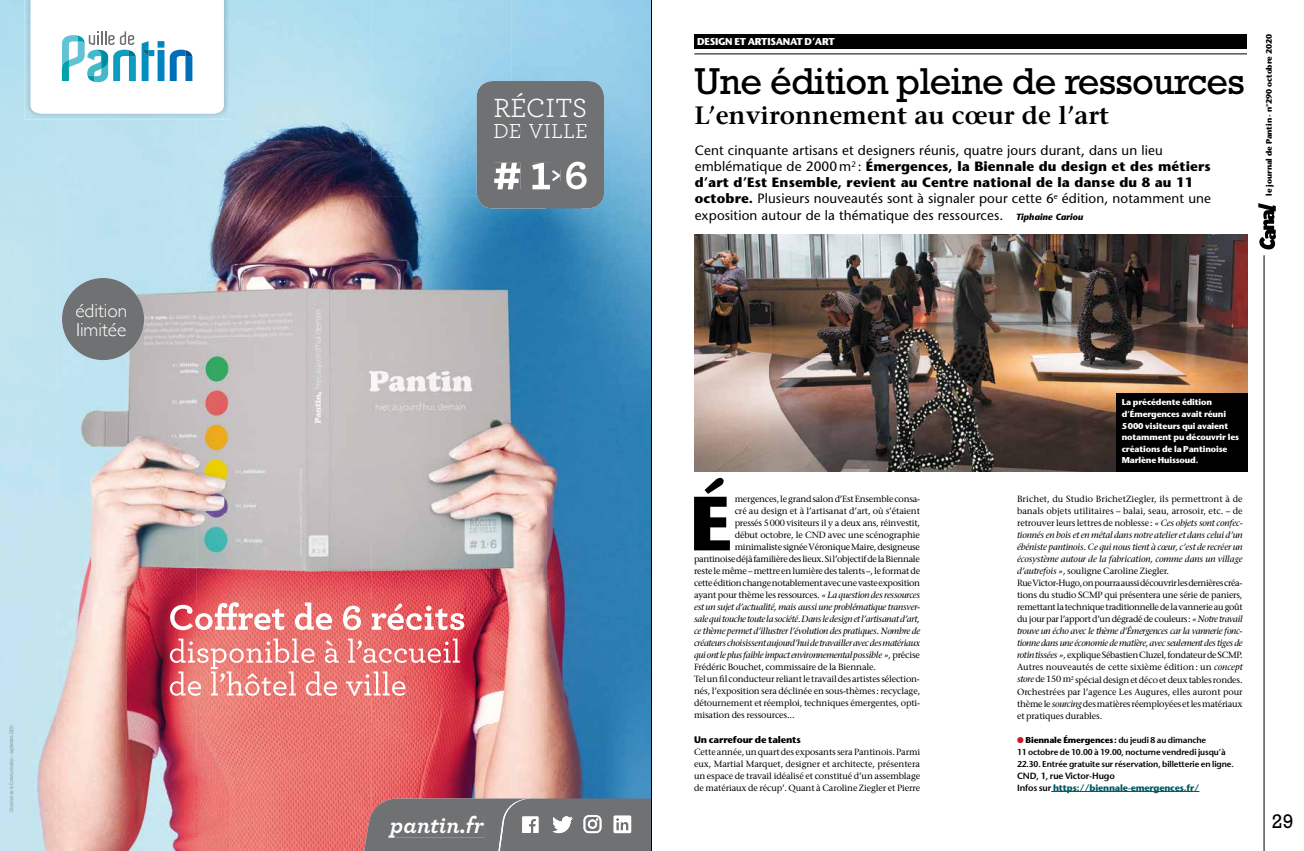
<style>
.page{position:relative;width:1304px;height:851px;background:#fff}
.page>*{position:absolute;margin:0;border:0;box-sizing:border-box;transform-origin:0 0}
.t1{font:700 76.6px "Stone Sans";color:#000}
.t2{font:700 50.5px "Archer";color:#fff}
.t3{font:38px "Rockwell";letter-spacing:-.02em;color:#000}
.t4{font:27.5px "Archer";color:#fff}
.t5{font:600 25px "Stone Serif";color:#000}
.t6{font:italic 700 23.4px "Archer";color:#fff}
.t7{font:21.5px "Archer";color:#fff}
.t8{font:20px "Rockwell";color:#000}
.t9{font:300 19.3px/19.2px "Gill Sans";color:#fff}
.t10{font:13.5px/16.2px "Stone Sans";letter-spacing:.01em;color:#000}
.t11{font:700 10px "Stone Sans";letter-spacing:-.025em;color:#fff}
.t12{font:700 9.5px "Stone Sans";letter-spacing:-.015em;color:#000}
.t13{font:9px/12px "Stone Serif";letter-spacing:-.02em;color:#000;text-align:justify}
.t14{font:italic 9px "Stone Serif";letter-spacing:-.025em;color:#000}
.t15{font:700 9px/12px "Stone Sans";letter-spacing:-.015em;color:#005b60}
.t16{font:600 8.5px/12px "Stone Sans";letter-spacing:-.015em;color:#000}
.t17{font:700 8.5px/11.5px "Stone Sans";letter-spacing:-.015em;color:#fff}
.t18{font:700 8px "Stone Sans";letter-spacing:-.015em;color:#000}
.s1{font-size:50.4px}
.s2{font-size:25.9px}
.s3{font-size:42.2px}
.s4{font-weight:700}
.s5{font-weight:700;font-style:italic;font-size:9px}
.s6{font-style:italic}
.s7{font-style:normal}
.s8{color:#c51a24}
.s9{font-weight:600;color:#000}
</style>
<div class="page">
<img style="left:0;top:0;width:362px;height:850px">
<hr style="left:1264px;top:255px;width:1px;height:595px;background:#000">
<svg style="left:1258px;top:203px;width:18px;height:46px"></svg>
<hr style="left:694px;top:54px;width:553px;height:1px;background:#000">
<div style="left:694px;top:34px;width:553px;height:14px;background:#000"></div>
<hr style="left:1051px;top:791px;width:148px;height:1px;background:#005b60">
<img style="left:694px;top:235px;width:553px;height:236px">
<div style="left:1116px;top:393px;width:131px;height:78px;background:#000"></div>
<img style="left:362px;top:0;width:290px;height:851px">
<h3 class="t9" style="left:75px;top:300px;width:53px">édition limitée</h3>
<h3 class="t4" style="left:494px;top:89px;width:95px">RÉCITS</h3>
<h3 class="t7" style="left:493px;top:116px;width:96px">DE VILLE</h3>
<h2 class="t2" style="left:493px;top:133px;width:97px">#<span class="s1">1</span><span class="s2">&gt;</span><span class="s3">6</span></h2>
<h3 class="t6" style="left:390px;top:806px;width:95px">pantin.fr</h3>
<p class="t11" style="left:697px;top:35px;width:139px">DESIGN ET ARTISANAT D’ART</p>
<h3 class="t3" style="left:694px;top:59px;width:552px">Une édition pleine de ressources</h3>
<h3 class="t5" style="left:694px;top:100px;width:416px">L’environnement au cœur de l’art</h3>
<p class="t10" style="left:695px;top:142px;width:518px">Cent cinquante artisans et designers réunis, quatre jours durant, dans un lieu emblématique de 2000 m<sup>2</sup> : <span class="s4">Émergences, la Biennale du design et des métiers d’art d’Est Ensemble, revient au Centre national de la danse du 8 au 11 octobre.</span> Plusieurs nouveautés sont à signaler pour cette 6<sup>e</sup> édition, notamment une exposition autour de la thématique des ressources. <span class="s5">Tiphaine Cariou</span></p>
<p class="t18" style="left:1264px;top:196px;width:163px;rotate:-90deg">le journal de Pantin - n°290 octobre 2020</p>
<h1 class="t1" style="left:689px;top:478px;width:44px">É</h1>
<p class="t13" style="left:735px;top:493px;width:187px">mergences, le grand salon d’Est Ensemble consa-</p>
<p class="t13" style="left:735px;top:505px;width:187px">cré au design et à l’artisanat d’art, où s’étaient</p>
<p class="t13" style="left:735px;top:517px;width:187px">pressés 5 000 visiteurs il y a deux ans, réinvestit,</p>
<p class="t13" style="left:735px;top:529px;width:187px">début octobre, le CND avec une scénographie</p>
<p class="t13" style="left:735px;top:541px;width:187px">minimaliste signée Véronique Maire, designeuse</p>
<p class="t13" style="left:694px;top:553px;width:227px">pantinoise déjà familière des lieux. Si l’objectif de la Biennale</p>
<p class="t13" style="left:694px;top:565px;width:228px">reste le même – mettre en lumière des talents –, le format de</p>
<p class="t13" style="left:694px;top:577px;width:228px">cette édition change notablement avec une vaste exposition</p>
<p class="t13" style="left:694px;top:589px;width:228px">ayant pour thème les ressources. <span class="s6">« La question des ressources</span></p>
<p class="t14" style="left:694px;top:602px;width:228px">est un sujet d’actualité, mais aussi une problématique transver-</p>
<p class="t14" style="left:694px;top:614px;width:227px">sale qui touche toute la société. Dans le design et l’artisanat d’art,</p>
<p class="t14" style="left:694px;top:626px;width:228px">ce thème permet d’illustrer l’évolution des pratiques. Nombre de</p>
<p class="t14" style="left:694px;top:638px;width:228px">créateurs choisissent aujourd’hui de travailler avec des matériaux</p>
<p class="t14" style="left:694px;top:650px;width:227px">qui ont le plus faible impact environnemental possible », <span class="s7">précise</span></p>
<p class="t13" style="left:694px;top:661px;width:184px">Frédéric Bouchet, commissaire de la Biennale.</p>
<p class="t13" style="left:694px;top:673px;width:227px">Tel un fil conducteur reliant le travail des artistes sélection-</p>
<p class="t13" style="left:694px;top:685px;width:228px">nés, l’exposition sera déclinée en sous-thèmes : recyclage,</p>
<p class="t13" style="left:694px;top:697px;width:228px">détournement et réemploi, techniques émergentes, opti-</p>
<p class="t13" style="left:694px;top:709px;width:102px">misation des ressources...</p>
<p class="t12" style="left:694px;top:733px;width:108px">Un carrefour de talents</p>
<p class="t13" style="left:694px;top:745px;width:228px">Cette année, un quart des exposants sera Pantinois. Parmi eux, Martial Marquet, designer et architecte, présentera un espace de travail idéalisé et constitué d’un assemblage de matériaux de récup’. Quant à Caroline Ziegler et Pierre</p>
<p class="t17" style="left:1122px;top:397px;width:119px">La précédente édition d’Émergences avait réuni<br>5 000 visiteurs qui avaient notamment pu découvrir les créations de la Pantinoise<br>Marlène Huissoud.</p>
<p class="t13" style="left:1017px;top:493px;width:227px;text-align:left">Brichet, du Studio BrichetZiegler, ils permettront à de banals objets utilitaires – balai, seau, arrosoir, etc. – de retrouver leurs lettres de noblesse : <span class="s6">« Ces objets sont confec&shy;tionnés en bois et en métal dans notre atelier et dans celui d’un ébéniste pantinois. Ce qui nous tient à cœur, c’est de recréer un écosystème autour de la fabrication, comme dans un village d’autrefois »,</span> souligne Caroline Ziegler.<br>Rue Victor-Hugo, on pourra aussi découvrir les dernières créa&shy;tions du studio SCMP qui présentera une série de paniers, remettant la technique traditionnelle de la vannerie au goût du jour par l’apport d’un dégradé de couleurs : <span class="s6">« Notre travail trouve un écho avec le thème d’Émergences car la vannerie fonc&shy;tionne dans une économie de matière, avec seulement des tiges de rotin tissées »,</span> explique Sébastien Cluzel, fondateur de SCMP.<br>Autres nouveautés de cette sixième édition : un <span class="s6">concept store</span> de 150 m<sup>2</sup> spécial design et déco et deux tables rondes.<br>Orchestrées par l’agence Les Augures, elles auront pour thème le <span class="s6">sourcing</span> des matières réemployées et les matériaux et pratiques durables.</p>
<p class="t16" style="left:1017px;top:733px;width:218px"><span class="s8">●</span> <span class="s4">Biennale Émergences :</span> du jeudi 8 au dimanche<br>11 octobre de 10.00 à 19.00, nocturne vendredi jusqu’à<br>22.30. Entrée gratuite sur réservation, billetterie en ligne.</p>
<p class="t15" style="left:1017px;top:769px;width:184px"><span class="s9">CND, 1, rue Victor-Hugo<br>Infos sur</span> https://biennale-emergences.fr/</p>
<h3 class="t8" style="left:1272px;top:809px;width:23px">29</h3>
</div>
